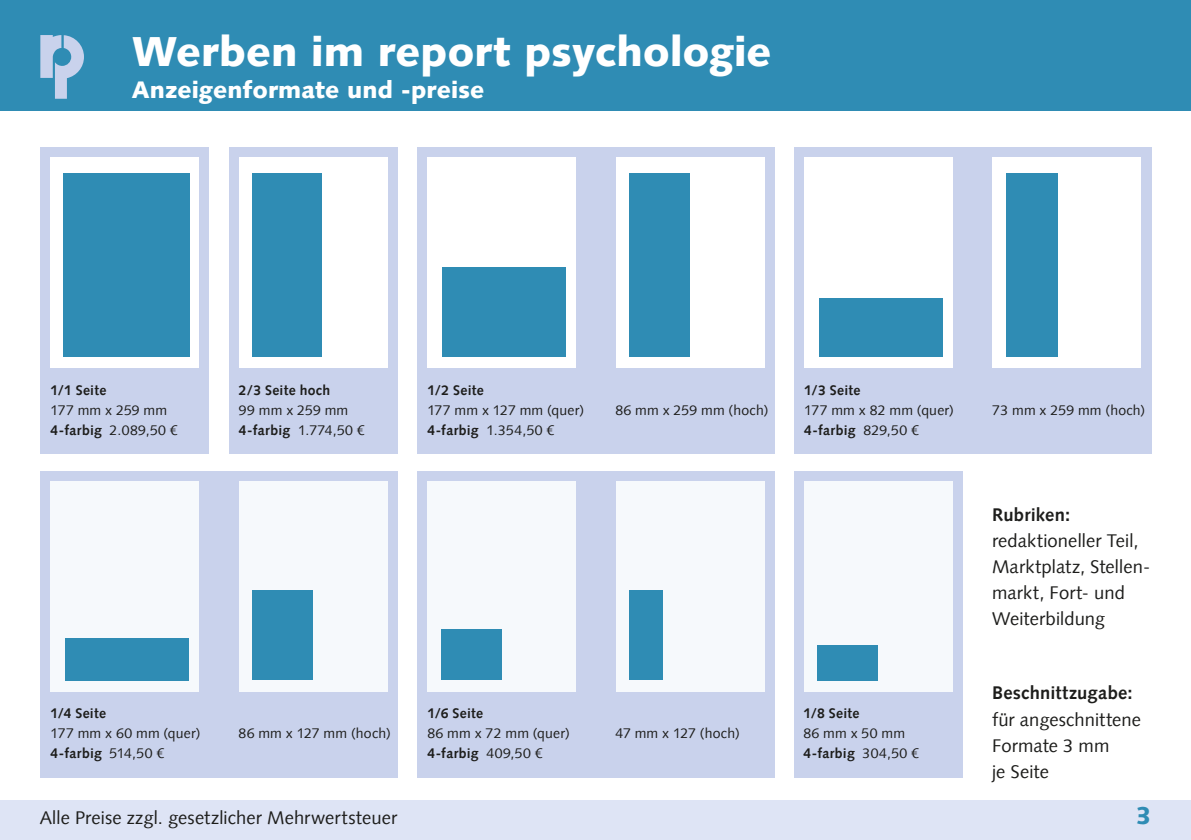
<style>
.page{position:relative;width:1191px;height:840px;background:#fff}
.page>*{position:absolute;margin:0;border:0;box-sizing:border-box;transform-origin:0 0}
.t1{font:900 42px "Syntax LT";color:#fff}
.t2{font:900 24px "Syntax LT";letter-spacing:.005em;color:#fff}
.t3{font:900 24px "Syntax LT";color:#2f8cb4}
.t4{font:18.4px/26px "Syntax LT";letter-spacing:.01em;color:#1d1d1b}
.t5{font:700 18.4px "Syntax LT";letter-spacing:.01em;color:#1d1d1b}
.t6{font:14px/20px "Syntax LT";letter-spacing:.015em;color:#1d1d1b}
.t7{font:700 14px "Syntax LT";letter-spacing:.02em;color:#1d1d1b}
.s1{font-weight:700}
.s2{font-weight:400}
</style>
<div class="page">
<div style="left:0;top:0;width:1191px;height:111px;background:#2f8cb4"></div>
<div style="left:0;top:799px;width:1191px;height:40px;background:#dee4f5"></div>
<div style="left:41px;top:471px;width:357px;height:306px;background:#c9d2ec"></div>
<div style="left:417px;top:471px;width:357px;height:306px;background:#c9d2ec"></div>
<div style="left:794px;top:471px;width:169px;height:306px;background:#c9d2ec"></div>
<div style="left:417px;top:147px;width:357px;height:307px;background:#c9d2ec"></div>
<div style="left:40px;top:147px;width:169px;height:307px;background:#c9d2ec"></div>
<div style="left:229px;top:147px;width:168px;height:307px;background:#c9d2ec"></div>
<div style="left:794px;top:147px;width:357px;height:307px;background:#c9d2ec"></div>
<div style="left:50px;top:157px;width:149px;height:210px;background:#fff"></div>
<div style="left:64px;top:173px;width:126px;height:183px;background:#2f8cb4"></div>
<div style="left:239px;top:157px;width:148px;height:210px;background:#fff"></div>
<div style="left:252px;top:173px;width:70px;height:183px;background:#2f8cb4"></div>
<div style="left:427px;top:157px;width:149px;height:210px;background:#fff"></div>
<div style="left:442px;top:267px;width:123px;height:89px;background:#2f8cb4"></div>
<div style="left:616px;top:157px;width:148px;height:210px;background:#fff"></div>
<div style="left:629px;top:173px;width:61px;height:183px;background:#2f8cb4"></div>
<div style="left:804px;top:157px;width:148px;height:210px;background:#fff"></div>
<div style="left:818px;top:299px;width:124px;height:57px;background:#2f8cb4"></div>
<div style="left:992px;top:157px;width:149px;height:210px;background:#fff"></div>
<div style="left:1006px;top:173px;width:51px;height:183px;background:#2f8cb4"></div>
<div style="left:50px;top:480px;width:149px;height:210px;background:#f6f9fc"></div>
<div style="left:65px;top:637px;width:124px;height:43px;background:#2f8cb4"></div>
<div style="left:239px;top:480px;width:148px;height:210px;background:#f6f9fc"></div>
<div style="left:252px;top:590px;width:61px;height:90px;background:#2f8cb4"></div>
<div style="left:804px;top:480px;width:148px;height:210px;background:#f6f9fc"></div>
<div style="left:817px;top:644px;width:61px;height:36px;background:#2f8cb4"></div>
<div style="left:427px;top:480px;width:149px;height:210px;background:#f6f9fc"></div>
<div style="left:441px;top:629px;width:60px;height:51px;background:#2f8cb4"></div>
<div style="left:616px;top:480px;width:148px;height:210px;background:#f6f9fc"></div>
<div style="left:629px;top:590px;width:33px;height:90px;background:#2f8cb4"></div>
<svg style="left:40px;top:35px;width:44px;height:64px"></svg>
<h1 class="t1" style="left:132px;top:26px;width:641px">Werben im report psychologie</h1>
<h2 class="t2" style="left:132px;top:75px;width:354px">Anzeigenformate und -preise</h2>
<p class="t7" style="left:50px;top:381px;width:57px">1/1 Seite</p>
<p class="t6" style="left:50px;top:399px;width:129px">177 mm x 259 mm<br><span class="s1">4-farbig</span> 2.089,50 €</p>
<p class="t7" style="left:239px;top:381px;width:93px">2/3 Seite hoch</p>
<p class="t6" style="left:239px;top:399px;width:127px">99 mm x 259 mm<br><span class="s1">4-farbig</span> 1.774,50 €</p>
<p class="t7" style="left:427px;top:381px;width:58px">1/2 Seite</p>
<p class="t6" style="left:427px;top:399px;width:158px">177 mm x 127 mm (quer)</p>
<p class="t6" style="left:615px;top:399px;width:154px">86 mm x 259 mm (hoch)</p>
<p class="t6" style="left:427px;top:419px;width:129px"><span class="s1">4-farbig</span> 1.354,50 €</p>
<p class="t7" style="left:50px;top:704px;width:57px">1/4 Seite</p>
<p class="t6" style="left:50px;top:722px;width:151px">177 mm x 60 mm (quer)</p>
<p class="t6" style="left:238px;top:722px;width:154px">86 mm x 127 mm (hoch)</p>
<p class="t7" style="left:50px;top:744px;width:115px">4-farbig <span class="s2">514,50 €</span></p>
<h3 class="t4" style="left:40px;top:804px;width:359px">Alle Preise zzgl. gesetzlicher Mehrwertsteuer</h3>
<p class="t7" style="left:427px;top:704px;width:57px">1/6 Seite</p>
<p class="t6" style="left:427px;top:722px;width:144px">86 mm x 72 mm (quer)</p>
<p class="t6" style="left:615px;top:722px;width:126px">47 mm x 127 (hoch)</p>
<p class="t7" style="left:427px;top:744px;width:117px">4-farbig <span class="s2">409,50 €</span></p>
<p class="t7" style="left:804px;top:381px;width:58px">1/3 Seite</p>
<p class="t6" style="left:804px;top:399px;width:151px">177 mm x 82 mm (quer)</p>
<p class="t6" style="left:992px;top:399px;width:154px">73 mm x 259 mm (hoch)</p>
<p class="t7" style="left:804px;top:421px;width:116px">4-farbig <span class="s2">829,50 €</span></p>
<p class="t7" style="left:803px;top:704px;width:58px">1/8 Seite</p>
<p class="t6" style="left:803px;top:722px;width:117px">86 mm x 50 mm<br><span class="s1">4-farbig</span> 304,50 €</p>
<h3 class="t5" style="left:992px;top:503px;width:80px">Rubriken:</h3>
<h3 class="t4" style="left:992px;top:527px;width:157px">redaktioneller Teil,<br>Marktplatz, Stellen&shy;markt, Fort- und<br>Weiterbildung</h3>
<h3 class="t5" style="left:992px;top:682px;width:142px">Beschnittzugabe:</h3>
<h3 class="t4" style="left:992px;top:705px;width:151px">für angeschnittene<br>Formate 3 mm<br>je Seite</h3>
<h2 class="t3" style="left:1135px;top:800px;width:17px">3</h2>
</div>
